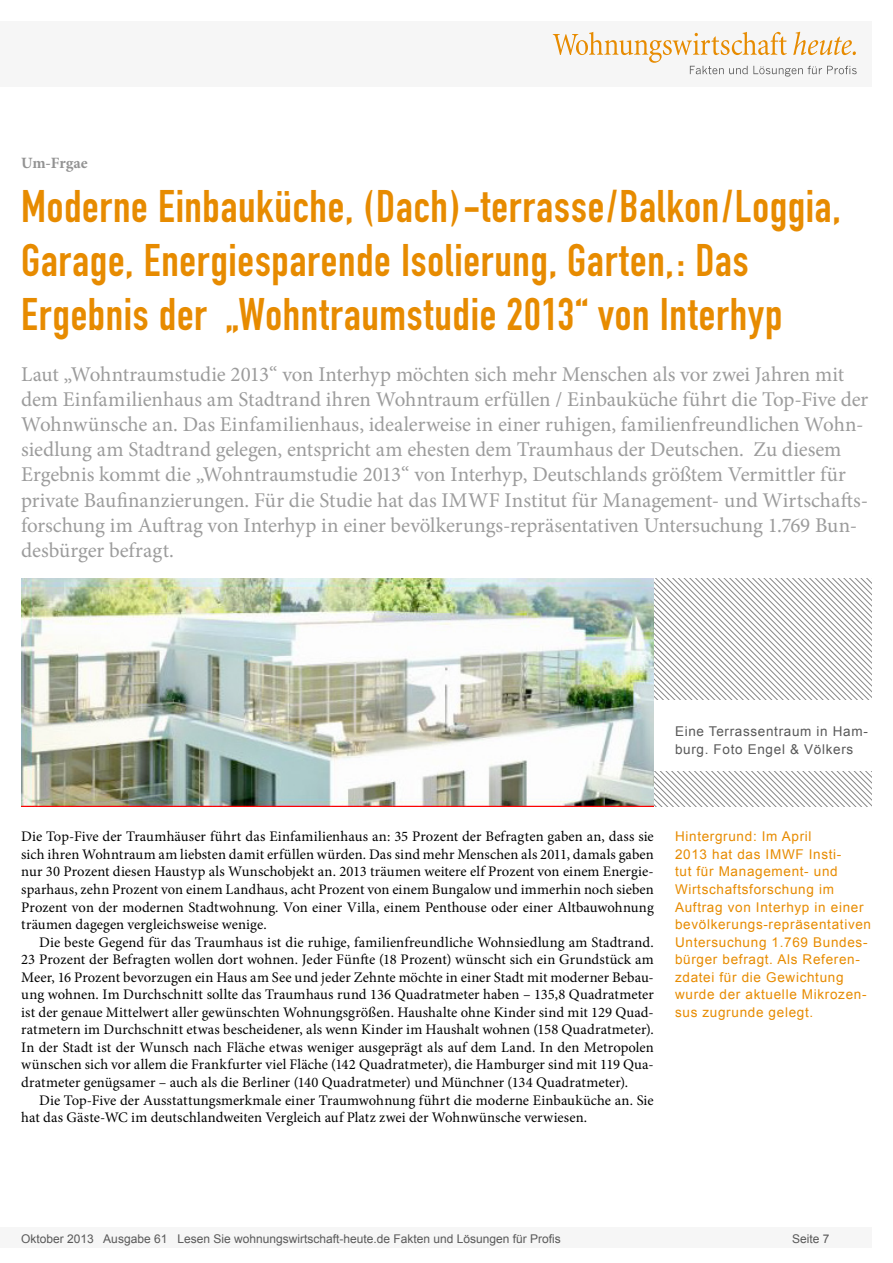
<style>
.page{position:relative;width:893px;height:1263px;background:#fff}
.page>*{position:absolute;margin:0;border:0;box-sizing:border-box;transform-origin:0 0}
.Überschrift_Groß{font:45px/54px "DIN Engschrift";letter-spacing:.015em;color:#e78b00}
.Anlesetext{font:21px/25.2px "Minion Pro";letter-spacing:-.005em;color:#9c9c9c}
.Kategorie{font:700 15.75px "Minion Pro";color:#939393}
.Fliesstext{font:14.7px/17.5px "Minion Pro";letter-spacing:.005em;color:#000;text-align:justify}
.Fließtext_erste_Zeil{font:14.7px/17.5px "Minion Pro";color:#000;text-align:justify}
.Info{font:13.5px/17.5px "Arial";letter-spacing:.05em;color:#e78b00}
.Bildunterschrift{font:13.5px/17.5px "Arial";letter-spacing:.05em;color:#595959}
.t1{font:12px "Arial";color:#595959}
</style>
<div class="page">
<div style="left:0;top:1227px;width:872px;height:20px;background:#f6f6f6"></div>
<div style="left:0;top:21px;width:872px;height:66px;background:#f6f6f6"></div>
<svg style="left:553px;top:32px;width:304px;height:45px"></svg>
<svg style="left:654px;top:578px;width:218px;height:229px"></svg>
<div style="left:654px;top:701px;width:237px;height:70px;background:#fff"></div>
<img style="left:21px;top:578px;width:633px;height:228px">
<p class="Kategorie" style="left:21px;top:152px;width:68px">Um-Frgae</p>
<p class="Überschrift_Groß" style="left:21px;top:180px;width:821px">Moderne Einbauküche, (Dach)-terrasse/Balkon/Loggia,<br>Garage, Energiesparende Isolierung, Garten,: Das<br>Ergebnis der „Wohntraumstudie 2013“ von Interhyp</p>
<p class="Anlesetext" style="left:21px;top:361px;width:849px">Laut „Wohntraumstudie 2013“ von Interhyp möchten sich mehr Menschen als vor zwei Jahren mit dem Einfamilienhaus am Stadtrand ihren Wohntraum erfüllen / Einbauküche führt die Top-Five der Wohnwünsche an. Das Einfamilienhaus, idealerweise in einer ruhigen, familienfreundlichen Wohn&shy;siedlung am Stadtrand gelegen, entspricht am ehesten dem Traumhaus der Deutschen. Zu diesem Ergebnis kommt die „Wohntraumstudie 2013“ von Interhyp, Deutschlands größtem Vermittler für private Baufinanzierungen. Für die Studie hat das IMWF Institut für Management- und Wirtschafts&shy;forschung im Auftrag von Interhyp in einer bevölkerungs-repräsentativen Untersuchung 1.769 Bun&shy;desbürger befragt.</p>
<p class="Bildunterschrift" style="left:675px;top:723px;width:194px">Eine Terrassentraum in Ham&shy;burg. Foto Engel &amp; Völkers</p>
<p class="Fließtext_erste_Zeil" style="left:21px;top:828px;width:634px">Die Top-Five der Traumhäuser führt das Einfamilienhaus an: 35 Prozent der Befragten gaben an, dass sie sich ihren Wohntraum am liebsten damit erfüllen würden. Das sind mehr Menschen als 2011, damals gaben nur 30 Prozent diesen Haustyp als Wunschobjekt an. 2013 träumen weitere elf Prozent von einem Energie&shy;sparhaus, zehn Prozent von einem Landhaus, acht Prozent von einem Bungalow und immerhin noch sieben Prozent von der modernen Stadtwohnung. Von einer Villa, einem Penthouse oder einer Altbauwohnung träumen dagegen vergleichsweise wenige.</p>
<p class="Fliesstext" style="left:21px;top:933px;width:634px;text-indent:18px">Die beste Gegend für das Traumhaus ist die ruhige, familienfreundliche Wohnsiedlung am Stadtrand.<br>23 Prozent der Befragten wollen dort wohnen. Jeder Fünfte (18 Prozent) wünscht sich ein Grundstück am Meer, 16 Prozent bevorzugen ein Haus am See und jeder Zehnte möchte in einer Stadt mit moderner Bebau&shy;ung wohnen. Im Durchschnitt sollte das Traumhaus rund 136 Quadratmeter haben – 135,8 Quadratmeter ist der genaue Mittelwert aller gewünschten Wohnungsgrößen. Haushalte ohne Kinder sind mit 129 Quad&shy;ratmetern im Durchschnitt etwas bescheidener, als wenn Kinder im Haushalt wohnen (158 Quadratmeter).<br>In der Stadt ist der Wunsch nach Fläche etwas weniger ausgeprägt als auf dem Land. In den Metropolen wünschen sich vor allem die Frankfurter viel Fläche (142 Quadratmeter), die Hamburger sind mit 119 Qua&shy;dratmeter genügsamer – auch als die Berliner (140 Quadratmeter) und Münchner (134 Quadratmeter).</p>
<p class="Fliesstext" style="left:21px;top:1091px;width:634px;text-indent:18px">Die Top-Five der Ausstattungsmerkmale einer Traumwohnung führt die moderne Einbauküche an. Sie hat das Gäste-WC im deutschlandweiten Vergleich auf Platz zwei der Wohnwünsche verwiesen.</p>
<p class="Info" style="left:675px;top:828px;width:198px">Hintergrund: Im April<br>2013 hat das IMWF Insti-<br>tut für Management- und<br>Wirtschaftsforschung im<br>Auftrag von Interhyp in einer bevölkerungs-repräsentativen<br>Untersuchung 1.769 Bundes&shy;bürger befragt. Als Referen&shy;zdatei für die Gewichtung wurde der aktuelle Mikrozen&shy;sus zugrunde gelegt.</p>
<p class="t1" style="left:21px;top:1230px;width:541px">Oktober 2013 Ausgabe 61 Lesen Sie wohnungswirtschaft-heute.de Fakten und Lösungen für Profis</p>
<p class="t1" style="left:792px;top:1231px;width:39px">Seite 7</p>
</div>
